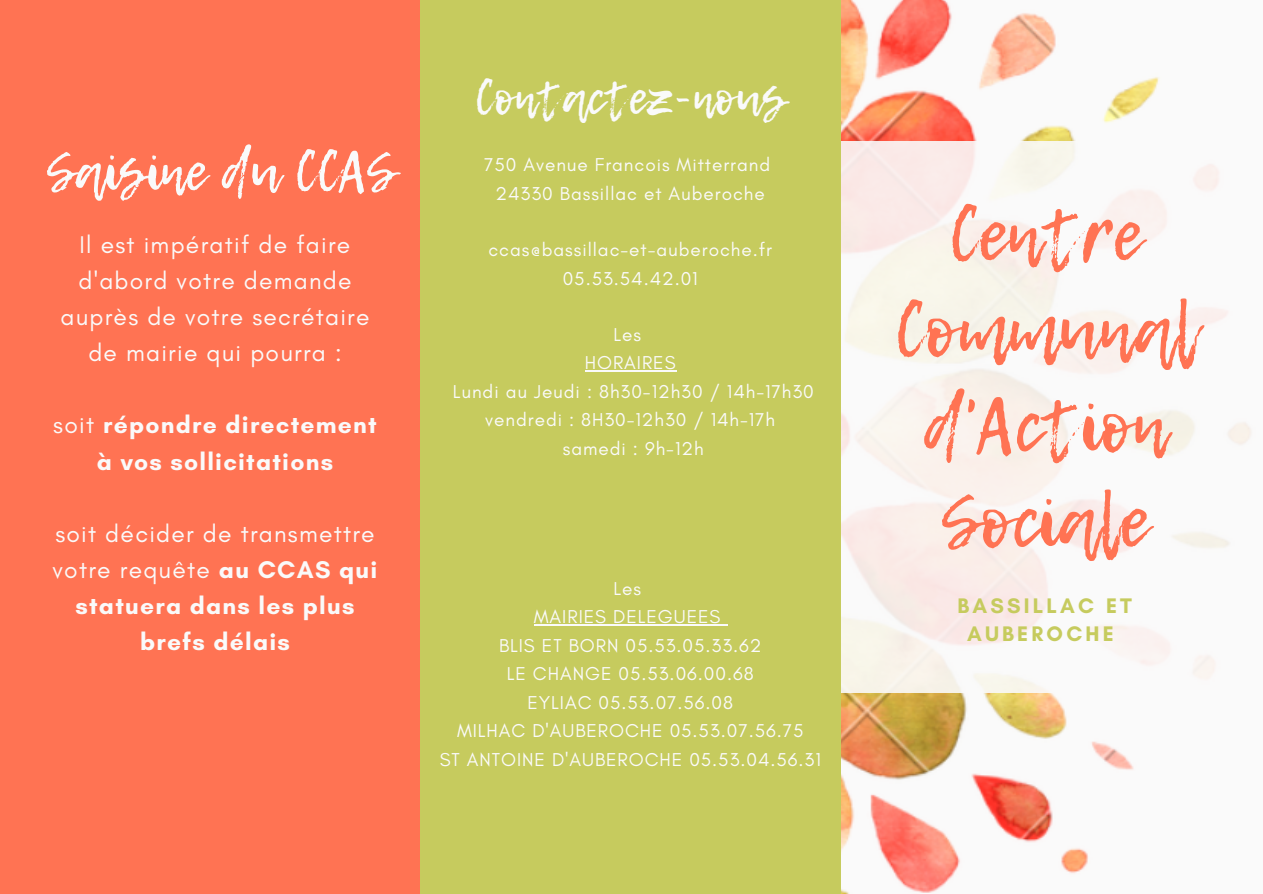
<style>
.page{position:relative;width:1263px;height:894px;background:#fff}
.page>*{position:absolute;margin:0;border:0;box-sizing:border-box;transform-origin:0 0}
.t1{font:73.65px/95.4px "Lemon Tuesday";color:#ff7353;text-align:center}
.t2{font:53.85px "Lemon Tuesday";color:#fafafa}
.t3{font:46.65px "Lemon Tuesday";color:#fafafa}
.t4{font:700 24.6px/36.2px "Glacial Indifference";letter-spacing:.05em;color:#fafafa;text-align:center}
.t5{font:24.6px/36.2px "Glacial Indifference";letter-spacing:.05em;color:#fafafa;text-align:center}
.t6{font:700 21.45px/27.6px "Glacial Indifference";letter-spacing:.15em;color:#c6cb5e;text-align:center}
.t7{font:18.9px "Glacial Indifference";letter-spacing:.05em;color:#fafafa}
.s1{font-weight:400}
</style>
<div class="page">
<div style="left:0;top:0;width:421px;height:893px;background:#ff7353"></div>
<div style="left:421px;top:0;width:420px;height:893px;background:#c6cb5e"></div>
<img style="left:841px;top:0;width:319px;height:893px">
<div style="left:841px;top:141px;width:422px;height:551px;background:linear-gradient(to bottom,#f9f5f2,#f9f5f3)"></div>
<hr style="left:585px;top:370px;width:92px;height:1px;background:#fafafa">
<hr style="left:534px;top:624px;width:187px;height:1px;background:#fafafa">
<p class="t2" style="left:46px;top:131px;width:349px">Saisine du CCAS</p>
<p class="t5" style="left:60px;top:226px;width:311px">Il est impératif de faire d'abord votre demande auprès de votre secrétaire de mairie qui pourra :</p>
<p class="t4" style="left:53px;top:406px;width:325px"><span class="s1">soit</span> répondre directement à vos sollicitations</p>
<p class="t4" style="left:53px;top:515px;width:326px"><span class="s1">soit décider de transmettre votre requête</span> au CCAS qui statuera dans les plus brefs délais</p>
<p class="t3" style="left:475px;top:63px;width:313px">Contactez-nous</p>
<p class="t7" style="left:484px;top:153px;width:288px">750 Avenue Francois Mitterrand</p>
<p class="t7" style="left:496px;top:181px;width:271px">24330 Bassillac et Auberoche</p>
<p class="t7" style="left:488px;top:238px;width:285px">ccas@bassillac-et-auberoche.fr</p>
<p class="t7" style="left:563px;top:267px;width:136px">05.53.54.42.01</p>
<p class="t7" style="left:613px;top:323px;width:29px">Les</p>
<p class="t7" style="left:585px;top:351px;width:92px">HORAIRES</p>
<p class="t7" style="left:453px;top:379px;width:362px">Lundi au Jeudi : 8h30-12h30 / 14h-17h30</p>
<p class="t7" style="left:485px;top:408px;width:291px">vendredi : 8H30-12h30 / 14h-17h</p>
<p class="t7" style="left:563px;top:436px;width:142px">samedi : 9h-12h</p>
<p class="t7" style="left:613px;top:576px;width:29px">Les</p>
<p class="t7" style="left:534px;top:605px;width:188px">MAIRIES DELEGUEES</p>
<p class="t7" style="left:499px;top:633px;width:264px">BLIS ET BORN 05.53.05.33.62</p>
<p class="t7" style="left:507px;top:662px;width:248px">LE CHANGE 05.53.06.00.68</p>
<p class="t7" style="left:527px;top:690px;width:207px">EYLIAC 05.53.07.56.08</p>
<p class="t7" style="left:457px;top:719px;width:348px">MILHAC D'AUBEROCHE 05.53.07.56.75</p>
<p class="t7" style="left:440px;top:747px;width:383px">ST ANTOINE D'AUBEROCHE 05.53.04.56.31</p>
<p class="t1" style="left:894px;top:186px;width:303px">Centre<br>Communal d'Action<br>Sociale</p>
<p class="t6" style="left:957px;top:592px;width:176px">BASSILLAC ET<br>AUBEROCHE</p>
</div>
